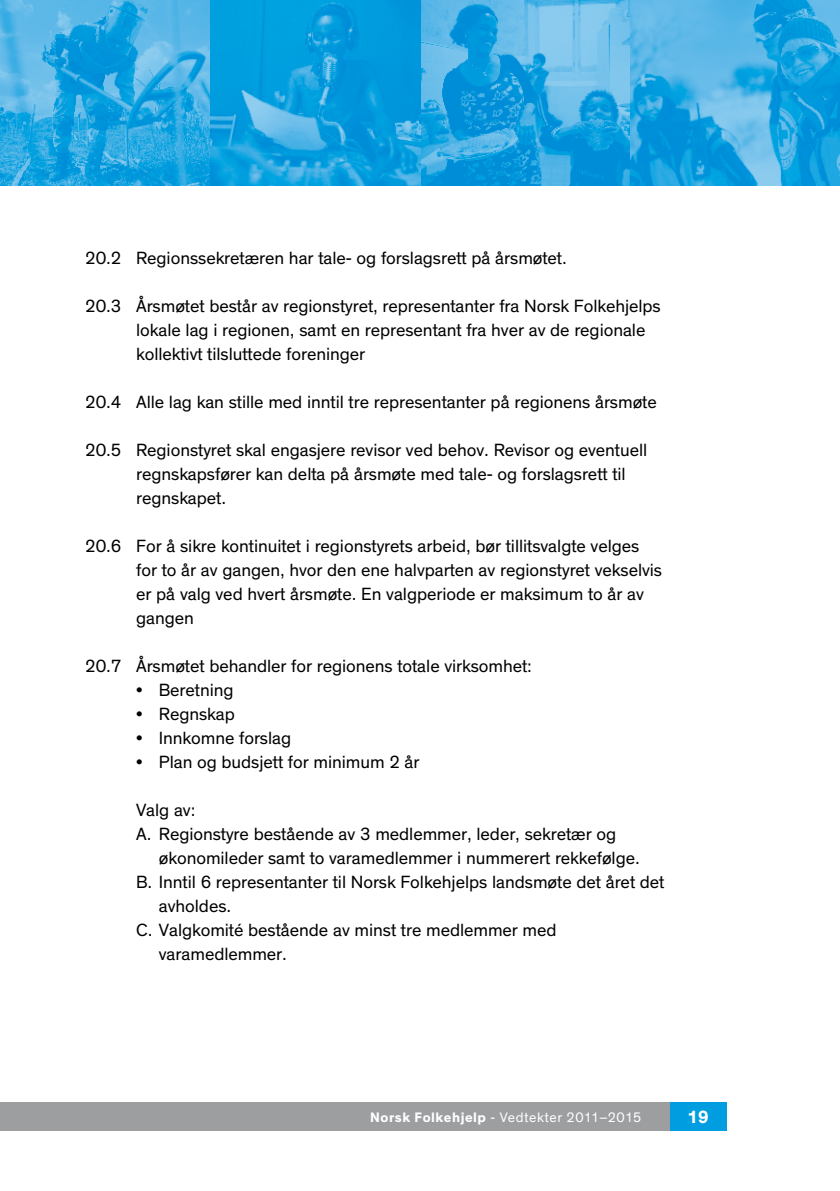
<style>
.page{position:relative;width:840px;height:1191px;background:#fff}
.page>*{position:absolute;margin:0;border:0;box-sizing:border-box;transform-origin:0 0}
.t1{font:18px/24px "Theinhardt";letter-spacing:-.005em;color:#000}
.t2{font:700 18px "Theinhardt";color:#fff}
.t3{font:14px "Theinhardt";letter-spacing:.035em;color:#fff}
.s1{font-weight:700}
</style>
<div class="page">
<div style="left:0;top:1102px;width:726px;height:28px;background:#9c9e9f"></div>
<svg style="left:0;top:0;width:210px;height:185px"></svg>
<svg style="left:629px;top:0;width:210px;height:185px"></svg>
<svg style="left:420px;top:0;width:209px;height:185px"></svg>
<svg style="left:210px;top:0;width:210px;height:185px;fill:#009ede"></svg>
<div style="left:669px;top:1102px;width:57px;height:28px;background:#009ee0"></div>
<p class="t1" style="left:85px;top:246px;width:483px">20.2 Regionssekretæren har tale- og forslagsrett på årsmøtet.</p>
<p class="t1" style="left:136px;top:294px;width:526px;text-indent:-51px">20.3 Årsmøtet består av regionstyret, representanter fra Norsk Folkehjelps lokale lag i regionen, samt en representant fra hver av de regionale kollektivt tilsluttede foreninger</p>
<p class="t1" style="left:85px;top:390px;width:573px">20.4 Alle lag kan stille med inntil tre representanter på regionens årsmøte</p>
<p class="t1" style="left:136px;top:438px;width:512px;text-indent:-51px">20.5 Regionstyret skal engasjere revisor ved behov. Revisor og eventuell regnskapsfører kan delta på årsmøte med tale- og forslagsrett til regnskapet.</p>
<p class="t1" style="left:136px;top:534px;width:527px;text-indent:-51px">20.6 For å sikre kontinuitet i regionstyrets arbeid, bør tillitsvalgte velges for to år av gangen, hvor den ene halvparten av regionstyret vekselvis er på valg ved hvert årsmøte. En valgperiode er maksimum to år av gangen</p>
<p class="t1" style="left:85px;top:654px;width:448px">20.7 Årsmøtet behandler for regionens totale virksomhet:</p>
<p class="t1" style="left:136px;top:678px;width:99px">• Beretning</p>
<p class="t1" style="left:136px;top:702px;width:100px">• Regnskap</p>
<p class="t1" style="left:136px;top:726px;width:156px">• Innkomne forslag</p>
<p class="t1" style="left:136px;top:750px;width:285px">• Plan og budsjett for minimum 2 år</p>
<p class="t1" style="left:136px;top:798px;width:61px">Valg av:</p>
<p class="t1" style="left:136px;top:822px;width:481px">A. Regionstyre bestående av 3 medlemmer, leder, sekretær og</p>
<p class="t1" style="left:159px;top:846px;width:482px">økonomileder samt to varamedlemmer i nummerert rekkefølge.</p>
<p class="t1" style="left:136px;top:870px;width:529px">B. Inntil 6 representanter til Norsk Folkehjelps landsmøte det året det</p>
<p class="t1" style="left:159px;top:894px;width:74px">avholdes.</p>
<p class="t1" style="left:136px;top:918px;width:421px">C. Valgkomité bestående av minst tre medlemmer med</p>
<p class="t1" style="left:159px;top:942px;width:129px">varamedlemmer.</p>
<p class="t3" style="left:370px;top:1108px;width:272px"><span class="s1">Norsk Folkehjelp</span> - Vedtekter 2011–2015</p>
<p class="t2" style="left:687px;top:1106px;width:23px">19</p>
</div>
